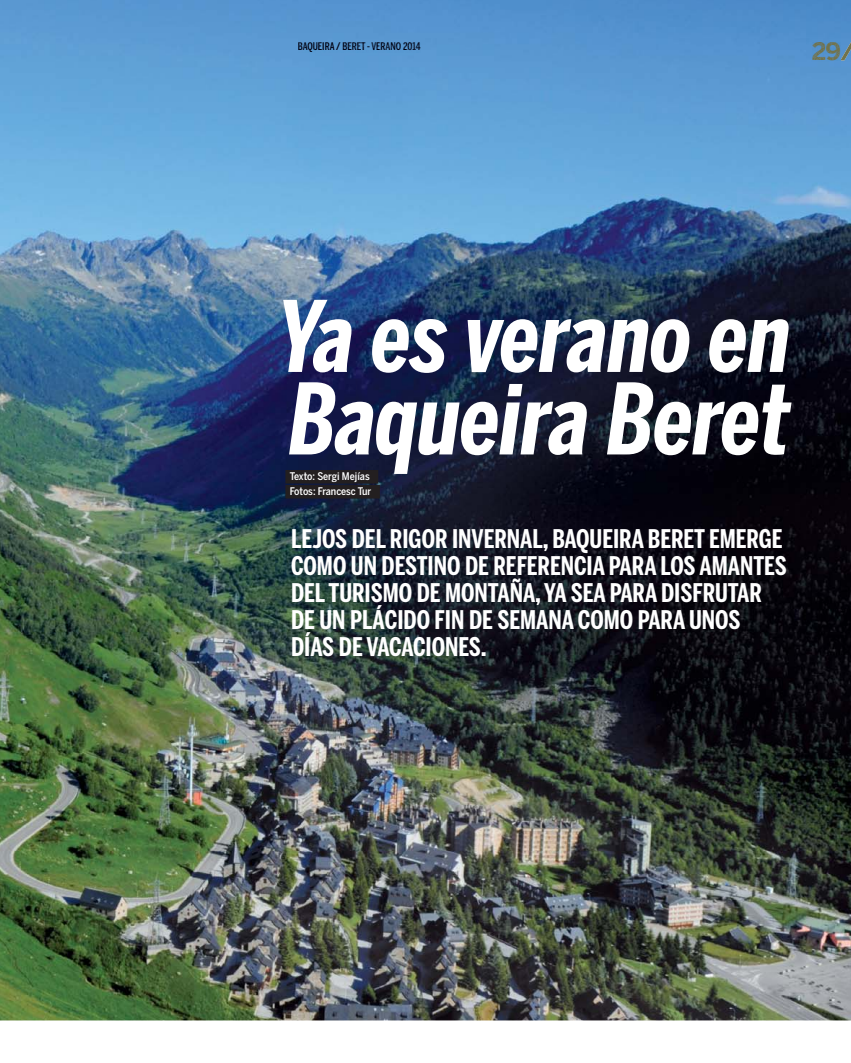
<style>
.page{position:relative;width:851px;height:1063px;background:#fff}
.page>*{position:absolute;margin:0;border:0;box-sizing:border-box;transform-origin:0 0}
.t1{font:italic 700 97.5px/82.5px "Benton Sans Comp";color:#fff}
.t2{font:700 25.5px/27px "Benton Sans Comp";color:#fff}
.t3{font:700 24px "Benton Sans";color:#72734c}
.t4{font:500 10.5px/15px "Benton Sans Cond";letter-spacing:-.005em;color:#fff}
.t5{font:500 10.5px "Benton Sans Comp";color:#000010}
.s1{color:#00000f}
.s2{color:#6f714b}
</style>
<div class="page">
<img style="left:0;top:0;width:850px;height:1020px">
<img style="left:840px;top:40px;width:10px;height:20px">
<img style="left:298px;top:42px;width:122px;height:10px">
<img style="left:812px;top:42px;width:28px;height:19px">
<div style="left:285px;top:470px;width:93px;height:14px;background:#231f20"></div>
<div style="left:285px;top:485px;width:95px;height:14px;background:#231f20"></div>
<p class="t5" style="left:298px;top:43px;width:124px">BAQUEIRA/ B<span class="s1">ERE</span>T - VE<span class="s1">RANO 2</span>014</p>
<p class="t3" style="left:811px;top:43px;width:31px">2<span class="s2">9</span></p>
<h1 class="t1" style="left:278px;top:304px;width:514px">Ya es verano en<br>Baqueira Beret</h1>
<p class="t4" style="left:289px;top:470px;width:83px">Texto: Sergi Mejías<br>Fotos: Francesc Tur</p>
<p class="t2" style="left:291px;top:528px;width:497px">LEJOS DEL RIGOR INVERNAL, BAQUEIRA BERET EMERGE COMO UN DESTINO DE REFERENCIA PARA LOS AMANTES DEL TURISMO DE MONTAÑA, YA SEA PARA DISFRUTAR DE UN PLÁCIDO FIN DE SEMANA COMO PARA UNOS DÍAS DE VACACIONES.</p>
</div>
